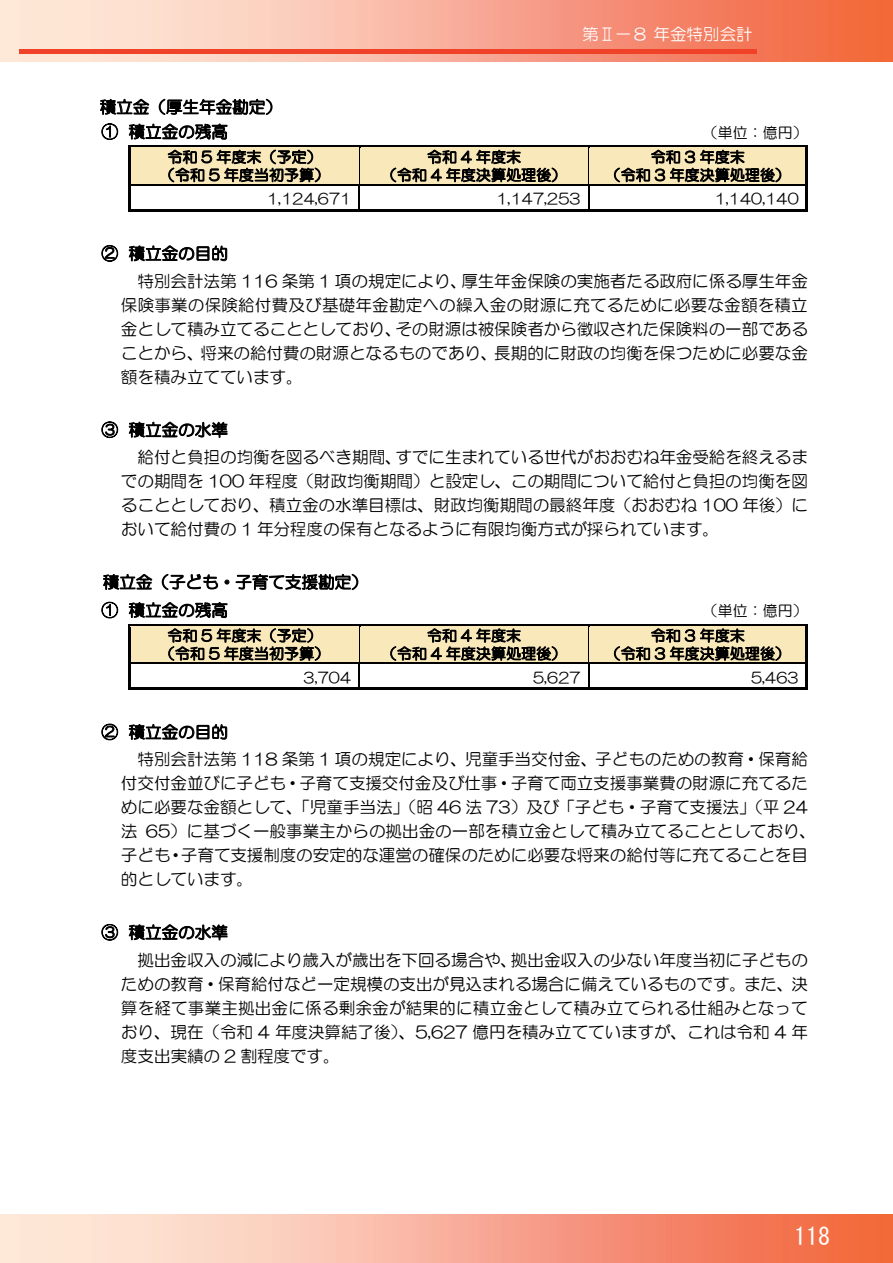
<style>
.page{position:relative;width:893px;height:1263px;background:#fff}
.page>*{position:absolute;margin:0;border:0;box-sizing:border-box;transform-origin:0 0}
.t1{font:24px "MS Gothic";color:#fff}
.t2{font:16.5px/24px "HG Maru Gothic MPRO";color:#000}
.t3{font:16.5px "HG Maru Gothic MPRO";color:#fff}
.t4{font:15px/18px "HG Maru Gothic MPRO";letter-spacing:.005em;color:#000;text-align:center}
</style>
<div class="page">
<div style="left:131px;top:148px;width:228px;height:36px;background:#f9e9ba"></div>
<div style="left:360px;top:148px;width:228px;height:36px;background:#f9e9ba"></div>
<div style="left:589px;top:148px;width:217px;height:36px;background:#f9e9ba"></div>
<hr style="left:131px;top:146px;width:228px;height:2px;background:#000">
<hr style="left:361px;top:146px;width:227px;height:2px;background:#000">
<hr style="left:591px;top:146px;width:215px;height:2px;background:#000">
<hr style="left:129px;top:148px;width:2px;height:36px;background:#000">
<hr style="left:359px;top:148px;width:1px;height:36px;background:#000">
<hr style="left:588px;top:148px;width:1px;height:36px;background:#000">
<hr style="left:806px;top:148px;width:2px;height:36px;background:#000">
<hr style="left:131px;top:184px;width:228px;height:1px;background:#000">
<hr style="left:361px;top:184px;width:227px;height:1px;background:#000">
<hr style="left:590px;top:184px;width:216px;height:1px;background:#000">
<hr style="left:129px;top:185px;width:2px;height:24px;background:#000">
<hr style="left:131px;top:209px;width:228px;height:2px;background:#000">
<svg style="left:359px;top:184px;width:2px;height:27px"></svg>
<hr style="left:361px;top:209px;width:227px;height:2px;background:#000">
<svg style="left:588px;top:184px;width:2px;height:27px"></svg>
<hr style="left:590px;top:209px;width:216px;height:2px;background:#000">
<hr style="left:806px;top:185px;width:2px;height:24px;background:#000">
<div style="left:131px;top:626px;width:228px;height:36px;background:#f9e9ba"></div>
<div style="left:360px;top:626px;width:228px;height:36px;background:#f9e9ba"></div>
<div style="left:589px;top:626px;width:217px;height:36px;background:#f9e9ba"></div>
<hr style="left:131px;top:624px;width:228px;height:2px;background:#000">
<hr style="left:361px;top:624px;width:227px;height:2px;background:#000">
<hr style="left:591px;top:624px;width:215px;height:2px;background:#000">
<hr style="left:129px;top:627px;width:2px;height:35px;background:#000">
<hr style="left:359px;top:627px;width:1px;height:35px;background:#000">
<hr style="left:588px;top:627px;width:1px;height:35px;background:#000">
<hr style="left:806px;top:627px;width:2px;height:35px;background:#000">
<hr style="left:131px;top:662px;width:228px;height:1px;background:#000">
<hr style="left:361px;top:662px;width:227px;height:1px;background:#000">
<hr style="left:590px;top:662px;width:216px;height:1px;background:#000">
<hr style="left:129px;top:663px;width:2px;height:25px;background:#000">
<hr style="left:131px;top:688px;width:228px;height:2px;background:#000">
<svg style="left:359px;top:662px;width:2px;height:28px"></svg>
<hr style="left:361px;top:688px;width:227px;height:2px;background:#000">
<svg style="left:588px;top:662px;width:2px;height:28px"></svg>
<hr style="left:590px;top:688px;width:216px;height:2px;background:#000">
<hr style="left:806px;top:663px;width:2px;height:25px;background:#000">
<img style="left:0;top:0;width:893px;height:62px">
<hr style="left:19px;top:50px;width:737px;height:4px;background:#ef4229">
<img style="left:0;top:1214px;width:893px;height:49px">
<p class="t2" style="left:100px;top:95px;width:184px;line-height:24.6px">積立金（厚生年金勘定）<br>① 積立金の残高</p>
<p class="t3" style="left:582px;top:26px;width:172px">第Ⅱ－８ 年金特別会計</p>
<p class="t4" style="left:703px;top:123px;width:106px">（単位：億円）</p>
<p class="t4" style="left:160px;top:148px;width:171px">令和 5 年度末（予定）（令和 5 年度当初予算）</p>
<p class="t4" style="left:382px;top:148px;width:186px">令和 4 年度末<br>（令和 4 年度決算処理後）</p>
<p class="t4" style="left:606px;top:148px;width:186px">令和 3 年度末<br>（令和 3 年度決算処理後）</p>
<p class="t4" style="left:267px;top:190px;width:86px">1,124,671</p>
<p class="t4" style="left:496px;top:190px;width:86px">1,147,253</p>
<p class="t4" style="left:715px;top:190px;width:86px">1,140,140</p>
<p class="t2" style="left:138px;top:240px;width:672px;line-height:27.3px;text-indent:-36px">② 積立金の目的<br>特別会計法第 116 条第 1 項の規定により、厚生年金保険の実施者たる政府に係る厚生年金</p>
<p class="t2" style="left:121px;top:293px;width:688px;text-align:justify">保険事業の保険給付費及び基礎年金勘定への繰入金の財源に充てるために必要な金額を積立金として積み立てることとしており、その財源は被保険者から徴収された保険料の一部であることから、将来の給付費の財源となるものであり、長期的に財政の均衡を保つために必要な金額を積み立てています。</p>
<p class="t2" style="left:138px;top:416px;width:672px;line-height:27.3px;text-indent:-36px">③ 積立金の水準<br>給付と負担の均衡を図るべき期間、すでに生まれている世代がおおむね年金受給を終えるま</p>
<p class="t2" style="left:121px;top:469px;width:689px;text-align:justify">での期間を 100 年程度（財政均衡期間）と設定し、この期間について給付と負担の均衡を図ることとしており、積立金の水準目標は、財政均衡期間の最終年度（おおむね 100 年後）において給付費の 1 年分程度の保有となるように有限均衡方式が採られています。</p>
<p class="t2" style="left:102px;top:568px;width:268px;line-height:28px">積立金（子ども・子育て支援勘定）<br>① 積立金の残高</p>
<p class="t4" style="left:703px;top:602px;width:106px">（単位：億円）</p>
<p class="t4" style="left:160px;top:626px;width:171px">令和 5 年度末（予定）（令和 5 年度当初予算）</p>
<p class="t4" style="left:382px;top:626px;width:186px">令和 4 年度末<br>（令和 4 年度決算処理後）</p>
<p class="t4" style="left:606px;top:626px;width:186px">令和 3 年度末<br>（令和 3 年度決算処理後）</p>
<p class="t4" style="left:303px;top:668px;width:49px">3,704</p>
<p class="t4" style="left:533px;top:668px;width:49px">5,627</p>
<p class="t4" style="left:751px;top:668px;width:49px">5,463</p>
<p class="t2" style="left:138px;top:718px;width:672px;line-height:27.6px;text-indent:-36px">② 積立金の目的<br>特別会計法第 118 条第 1 項の規定により、児童手当交付金、子どものための教育・保育給</p>
<p class="t2" style="left:121px;top:771px;width:697px">付交付金並びに子ども・子育て支援交付金及び仕事・子育て両立支援事業費の財源に充てるために必要な金額として、「児童手当法」（昭 46 法 73）及び「子ども・子育て支援法」（平 24法 65）に基づく一般事業主からの拠出金の一部を積立金として積み立てることとしており、子ども・子育て支援制度の安定的な運営の確保のために必要な将来の給付等に充てることを目的としています。</p>
<p class="t2" style="left:138px;top:919px;width:672px;line-height:27.3px;text-indent:-36px">③ 積立金の水準<br>拠出金収入の減により歳入が歳出を下回る場合や、拠出金収入の少ない年度当初に子どもの</p>
<p class="t2" style="left:121px;top:972px;width:689px;text-align:justify">ための教育・保育給付など一定規模の支出が見込まれる場合に備えているものです。また、決算を経て事業主拠出金に係る剰余金が結果的に積立金として積み立てられる仕組みとなっており、現在（令和 4 年度決算結了後）、5,627 億円を積み立てていますが、これは令和 4 年度支出実績の 2 割程度です。</p>
<h1 class="t1" style="left:794px;top:1225px;width:37px">118</h1>
</div>
